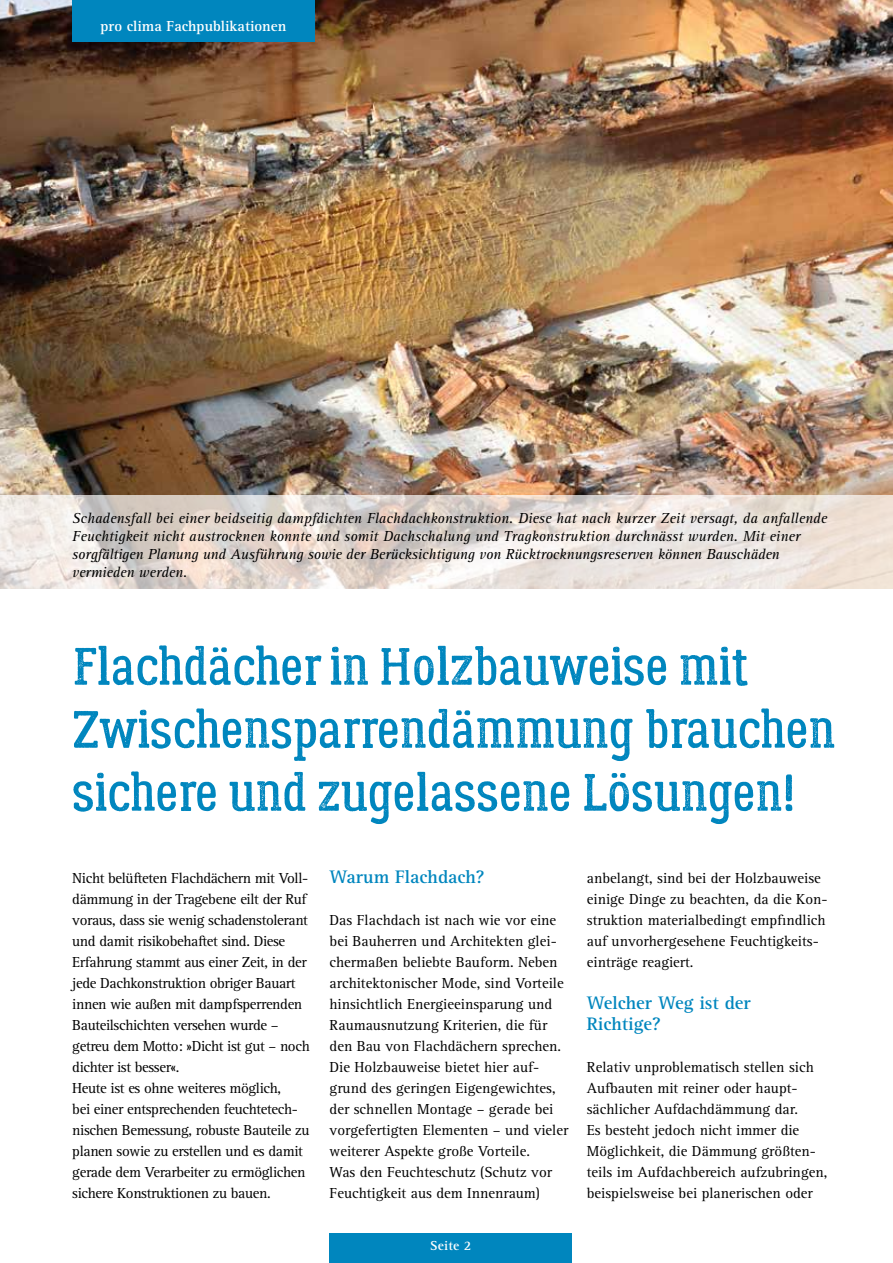
<style>
.page{position:relative;width:893px;height:1263px;background:#fff}
.page>*{position:absolute;margin:0;border:0;box-sizing:border-box;transform-origin:0 0}
.t1{font:52.5px/63px "Lumberjack Rough";color:#0086be}
.t2{font:700 18.75px/21px "Rotis Serif Pro";color:#0086be}
.t3{font:15px/21px "Rotis Serif Pro";color:#000}
.t4{font:15px/21px "Rotis Serif Pro";letter-spacing:-.025em;color:#000}
.t5{font:italic 15px/18px "Rotis Serif Pro";color:#000}
.t6{font:700 15px "Rotis Serif Pro";color:#fff}
.t7{font:700 13.5px "Rotis Serif Pro";letter-spacing:.01em;color:#fff}
</style>
<div class="page">
<img style="left:0;top:0;width:893px;height:495px">
<div style="left:330px;top:1233px;width:242px;height:30px;background:#0086be"></div>
<div style="left:72px;top:0;width:243px;height:42px;background:#0086be"></div>
<svg style="left:0;top:495px;width:893px;height:94px"></svg>
<p class="t6" style="left:100px;top:17px;width:188px">pro clima Fachpublikationen</p>
<p class="t5" style="left:72px;top:509px;width:756px">Schadensfall bei einer beidseitig dampfdichten Flachdachkonstruktion. Diese hat nach kurzer Zeit versagt, da anfallende Feuchtigkeit nicht austrocknen konnte und somit Dachschalung und Tragkonstruktion durchnässt wurden. Mit einer sorgfältigen Planung und Ausführung sowie der Berücksichtigung von Rücktrocknungsreserven können Bauschäden vermieden werden.</p>
<h1 class="t1" style="left:72px;top:636px;width:765px">Flachdächer in Holzbauweise mit<br>Zwischensparrendämmung brauchen sichere und zugelassene Lösungen!</h1>
<p class="t4" style="left:72px;top:867px;width:239px">Nicht belüfteten Flachdächern mit Voll&shy;dämmung in der Tragebene eilt der Ruf voraus, dass sie wenig schadenstolerant und damit risikobehaftet sind. Diese Erfahrung stammt aus einer Zeit, in der jede Dachkonstruktion obriger Bauart innen wie außen mit dampfsperrenden Bauteilschichten versehen wurde – getreu dem Motto: »Dicht ist gut – noch dichter ist besser«.<br>Heute ist es ohne weiteres möglich,<br>bei einer entsprechenden feuchtetech&shy;nischen Bemessung, robuste Bauteile zu planen sowie zu erstellen und es damit gerade dem Verarbeiter zu ermöglichen sichere Konstruktionen zu bauen.</p>
<p class="t2" style="left:330px;top:866px;width:157px">Warum Flachdach?</p>
<p class="t3" style="left:330px;top:909px;width:240px">Das Flachdach ist nach wie vor eine bei Bauherren und Architekten glei&shy;chermaßen beliebte Bauform. Neben architektonischer Mode, sind Vorteile hinsichtlich Energieeinsparung und Raumausnutzung Kriterien, die für den Bau von Flachdächern sprechen.<br>Die Holzbauweise bietet hier auf&shy;grund des geringen Eigengewichtes, der schnellen Montage – gerade bei vorgefertigten Elementen – und vieler weiterer Aspekte große Vorteile.<br>Was den Feuchteschutz (Schutz vor Feuchtigkeit aus dem Innenraum)</p>
<p class="t7" style="left:430px;top:1237px;width:43px">Seite 2</p>
<p class="t3" style="left:587px;top:867px;width:242px">anbelangt, sind bei der Holzbauweise einige Dinge zu beachten, da die Kon&shy;struktion materialbedingt empfindlich auf unvorhergesehene Feuchtigkeits&shy;einträge reagiert.</p>
<p class="t2" style="left:587px;top:992px;width:166px">Welcher Weg ist der<br>Richtige?</p>
<p class="t3" style="left:587px;top:1056px;width:242px">Relativ unproblematisch stellen sich Aufbauten mit reiner oder haupt&shy;sächlicher Aufdachdämmung dar.<br>Es besteht jedoch nicht immer die Möglichkeit, die Dämmung größten&shy;teils im Aufdachbereich aufzubringen, beispielsweise bei planerischen oder</p>
</div>
